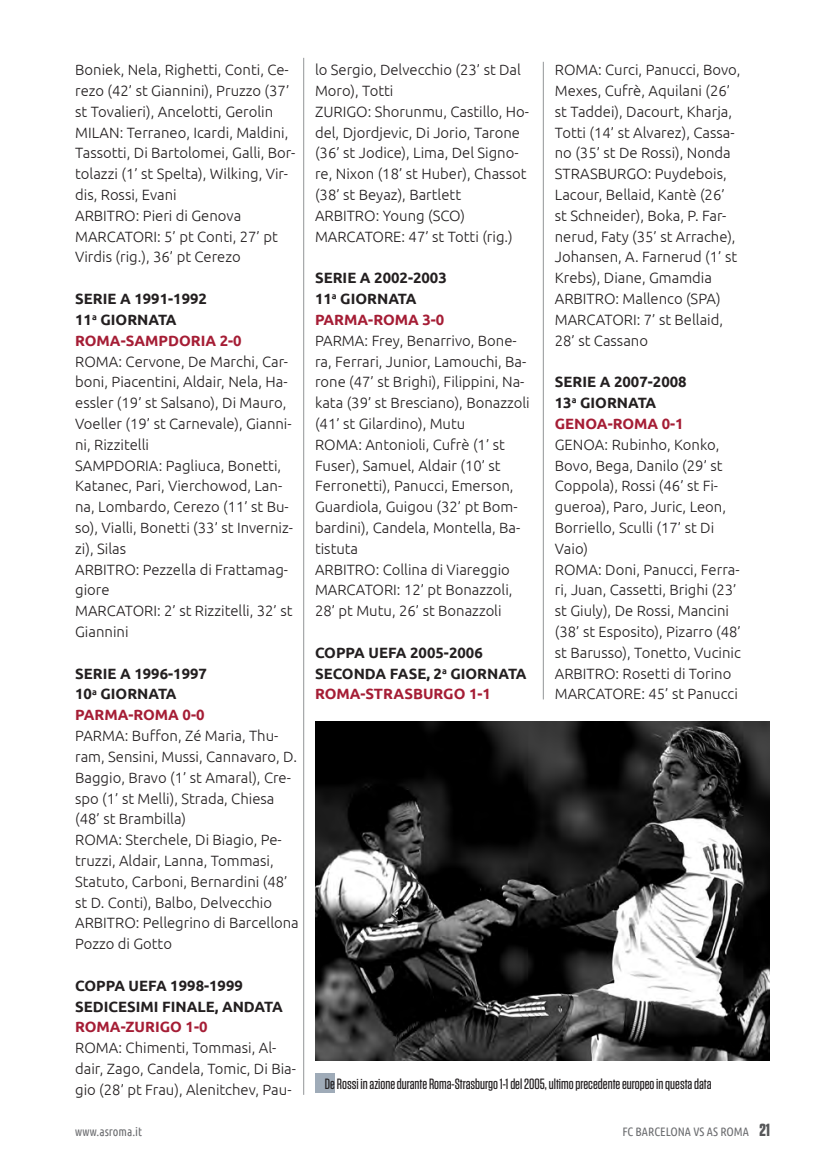
<style>
.page{position:relative;width:819px;height:1167px;background:#fff}
.page>*{position:absolute;margin:0;border:0;box-sizing:border-box;transform-origin:0 0}
.txt_MP015{font:300 14.88px/20.8px "Ubuntu";color:#231f20}
.txt_MP015-2{font:700 14.88px "Ubuntu";color:#231f20}
.txt_MP015-3{font:700 14.88px "Ubuntu";color:#a51d35}
.dida_rubriche_MP015{font:500 14.88px "Tungsten";color:#231f20}
.t1{font:12.25px "Ubuntu Condensed";color:#6c6d70}
.s1{font-family:"Tungsten";font-weight:700;font-size:17.5px;color:#57585a}
</style>
<div class="page">
<hr style="left:303px;top:58px;width:1px;height:1036px;background:#939598">
<hr style="left:543px;top:62px;width:1px;height:637px;background:#939598">
<img style="left:315px;top:721px;width:455px;height:339px">
<div style="left:315px;top:1073px;width:20px;height:20px;background:#9fabb8"></div>
<p class="txt_MP015" style="left:75px;top:59px;width:216px;text-align:justify">Boniek, Nela, Righetti, Conti, Ce&shy;rezo (42’ st Giannini), Pruzzo (37’ st Tovalieri), Ancelotti, Gerolin</p>
<p class="txt_MP015" style="left:75px;top:121px;width:221px">MILAN: Terraneo, Icardi, Maldini,<br>Tassotti, Di Bartolomei, Galli, Bor&shy;tolazzi (1’ st Spelta), Wilking, Vir&shy;dis, Rossi, Evani</p>
<p class="txt_MP015" style="left:75px;top:205px;width:168px">ARBITRO: Pieri di Genova</p>
<p class="txt_MP015" style="left:75px;top:225px;width:204px">MARCATORI: 5’ pt Conti, 27’ pt<br>Virdis (rig.), 36’ pt Cerezo</p>
<p class="txt_MP015-2" style="left:75px;top:290px;width:133px">SERIE A 1991-1992</p>
<p class="txt_MP015-2" style="left:75px;top:310px;width:103px">11<sup>a</sup> GIORNATA</p>
<p class="txt_MP015-3" style="left:75px;top:331px;width:168px">ROMA-SAMPDORIA 2-0</p>
<p class="txt_MP015" style="left:75px;top:350px;width:218px">ROMA: Cervone, De Marchi, Car&shy;boni, Piacentini, Aldair, Nela, Ha&shy;essler (19’ st Salsano), Di Mauro,<br>Voeller (19’ st Carnevale), Gianni&shy;ni, Rizzitelli</p>
<p class="txt_MP015" style="left:75px;top:454px;width:219px">SAMPDORIA: Pagliuca, Bonetti,<br>Katanec, Pari, Vierchowod, Lan&shy;na, Lombardo, Cerezo (11’ st Bu&shy;so), Vialli, Bonetti (33’ st Inverniz&shy;zi), Silas</p>
<p class="txt_MP015" style="left:75px;top:558px;width:214px">ARBITRO: Pezzella di Frattamag&shy;giore</p>
<p class="txt_MP015" style="left:75px;top:600px;width:219px">MARCATORI: 2’ st Rizzitelli, 32’ st<br>Giannini</p>
<p class="txt_MP015-2" style="left:75px;top:664px;width:133px">SERIE A 1996-1997</p>
<p class="txt_MP015-2" style="left:75px;top:685px;width:103px">10<sup>a</sup> GIORNATA</p>
<p class="txt_MP015-3" style="left:75px;top:706px;width:131px">PARMA-ROMA 0-0</p>
<p class="txt_MP015" style="left:75px;top:725px;width:223px">PARMA: Buffon, Zé Maria, Thu&shy;ram, Sensini, Mussi, Cannavaro, D.<br>Baggio, Bravo (1’ st Amaral), Cre&shy;spo (1’ st Melli), Strada, Chiesa (48’ st Brambilla)</p>
<p class="txt_MP015" style="left:75px;top:829px;width:214px">ROMA: Sterchele, Di Biagio, Pe&shy;truzzi, Aldair, Lanna, Tommasi,<br>Statuto, Carboni, Bernardini (48’</p>
<p class="txt_MP015" style="left:75px;top:891px;width:198px">st D. Conti), Balbo, Delvecchio</p>
<p class="txt_MP015" style="left:75px;top:912px;width:225px">ARBITRO: Pellegrino di Barcellona<br>Pozzo di Gotto</p>
<p class="txt_MP015-2" style="left:75px;top:976px;width:169px">COPPA UEFA 1998-1999</p>
<p class="txt_MP015-2" style="left:75px;top:997px;width:209px">SEDICESIMI FINALE, ANDATA</p>
<p class="txt_MP015-3" style="left:75px;top:1018px;width:134px">ROMA-ZURIGO 1-0</p>
<p class="txt_MP015" style="left:75px;top:1037px;width:222px">ROMA: Chimenti, Tommasi, Al&shy;dair, Zago, Candela, Tomic, Di Bia&shy;gio (28’ pt Frau), Alenitchev, Pau-</p>
<p class="txt_MP015" style="left:315px;top:59px;width:207px">lo Sergio, Delvecchio (23’ st Dal<br>Moro), Totti</p>
<p class="txt_MP015" style="left:315px;top:101px;width:216px">ZURIGO: Shorunmu, Castillo, Ho&shy;del, Djordjevic, Di Jorio, Tarone (36’ st Jodice), Lima, Del Signo&shy;re, Nixon (18’ st Huber), Chassot (38’ st Beyaz), Bartlett</p>
<p class="txt_MP015" style="left:315px;top:205px;width:152px">ARBITRO: Young (SCO)</p>
<p class="txt_MP015" style="left:315px;top:225px;width:199px">MARCATORE: 47’ st Totti (rig.)</p>
<p class="txt_MP015-2" style="left:315px;top:269px;width:133px">SERIE A 2002-2003</p>
<p class="txt_MP015-2" style="left:315px;top:290px;width:103px">11<sup>a</sup> GIORNATA</p>
<p class="txt_MP015-3" style="left:315px;top:310px;width:131px">PARMA-ROMA 3-0</p>
<p class="txt_MP015" style="left:315px;top:329px;width:216px">PARMA: Frey, Benarrivo, Bone&shy;ra, Ferrari, Junior, Lamouchi, Ba&shy;rone (47’ st Brighi), Filippini, Na&shy;kata (39’ st Bresciano), Bonazzoli (41’ st Gilardino), Mutu</p>
<p class="txt_MP015" style="left:315px;top:433px;width:207px">ROMA: Antonioli, Cufrè (1’ st<br>Fuser), Samuel, Aldair (10’ st<br>Ferronetti), Panucci, Emerson,<br>Guardiola, Guigou (32’ pt Bom&shy;bardini), Candela, Montella, Ba&shy;tistuta</p>
<p class="txt_MP015" style="left:315px;top:558px;width:196px">ARBITRO: Collina di Viareggio</p>
<p class="txt_MP015" style="left:315px;top:579px;width:199px">MARCATORI: 12’ pt Bonazzoli,<br>28’ pt Mutu, 26’ st Bonazzoli</p>
<p class="txt_MP015-2" style="left:315px;top:643px;width:169px">COPPA UEFA 2005-2006</p>
<p class="txt_MP015-2" style="left:315px;top:664px;width:213px">SECONDA FASE, 2<sup>a</sup> GIORNATA</p>
<p class="txt_MP015-3" style="left:315px;top:685px;width:177px">ROMA-STRASBURGO 1-1</p>
<p class="txt_MP015" style="left:555px;top:59px;width:187px">ROMA: Curci, Panucci, Bovo,<br>Mexes, Cufrè, Aquilani (26’ st Taddei), Dacourt, Kharja,<br>Totti (14’ st Alvarez), Cassa&shy;no (35’ st De Rossi), Nonda</p>
<p class="txt_MP015" style="left:555px;top:163px;width:184px">STRASBURGO: Puydebois,<br>Lacour, Bellaid, Kantè (26’ st Schneider), Boka, P. Far&shy;nerud, Faty (35’ st Arrache),<br>Johansen, A. Farnerud (1’ st<br>Krebs), Diane, Gmamdia</p>
<p class="txt_MP015" style="left:555px;top:288px;width:167px">ARBITRO: Mallenco (SPA)</p>
<p class="txt_MP015" style="left:555px;top:309px;width:170px">MARCATORI: 7’ st Bellaid,<br>28’ st Cassano</p>
<p class="txt_MP015-2" style="left:555px;top:373px;width:133px">SERIE A 2007-2008</p>
<p class="txt_MP015-2" style="left:555px;top:394px;width:103px">13<sup>a</sup> GIORNATA</p>
<p class="txt_MP015-3" style="left:555px;top:414px;width:130px">GENOA-ROMA 0-1</p>
<p class="txt_MP015" style="left:555px;top:433px;width:173px">GENOA: Rubinho, Konko,<br>Bovo, Bega, Danilo (29’ st<br>Coppola), Rossi (46’ st Fi&shy;gueroa), Paro, Juric, Leon,<br>Borriello, Sculli (17’ st Di<br>Vaio)</p>
<p class="txt_MP015" style="left:555px;top:558px;width:188px">ROMA: Doni, Panucci, Ferra&shy;ri, Juan, Cassetti, Brighi (23’ st Giuly), De Rossi, Mancini (38’ st Esposito), Pizarro (48’ st Barusso), Tonetto, Vucinic</p>
<p class="txt_MP015" style="left:555px;top:662px;width:178px">ARBITRO: Rosetti di Torino</p>
<p class="txt_MP015" style="left:555px;top:683px;width:185px">MARCATORE: 45’ st Panucci</p>
<p class="dida_rubriche_MP015" style="left:325px;top:1075px;width:388px">De Rossi in azione durante Roma-Strasburgo 1-1 del 2005, ultimo precedente europeo in questa data</p>
<p class="t1" style="left:75px;top:1124px;width:68px">www.asroma.it</p>
<p class="t1" style="left:622px;top:1124px;width:149px">FC BARCELONA VS AS ROMA <span class="s1">21</span></p>
</div>
